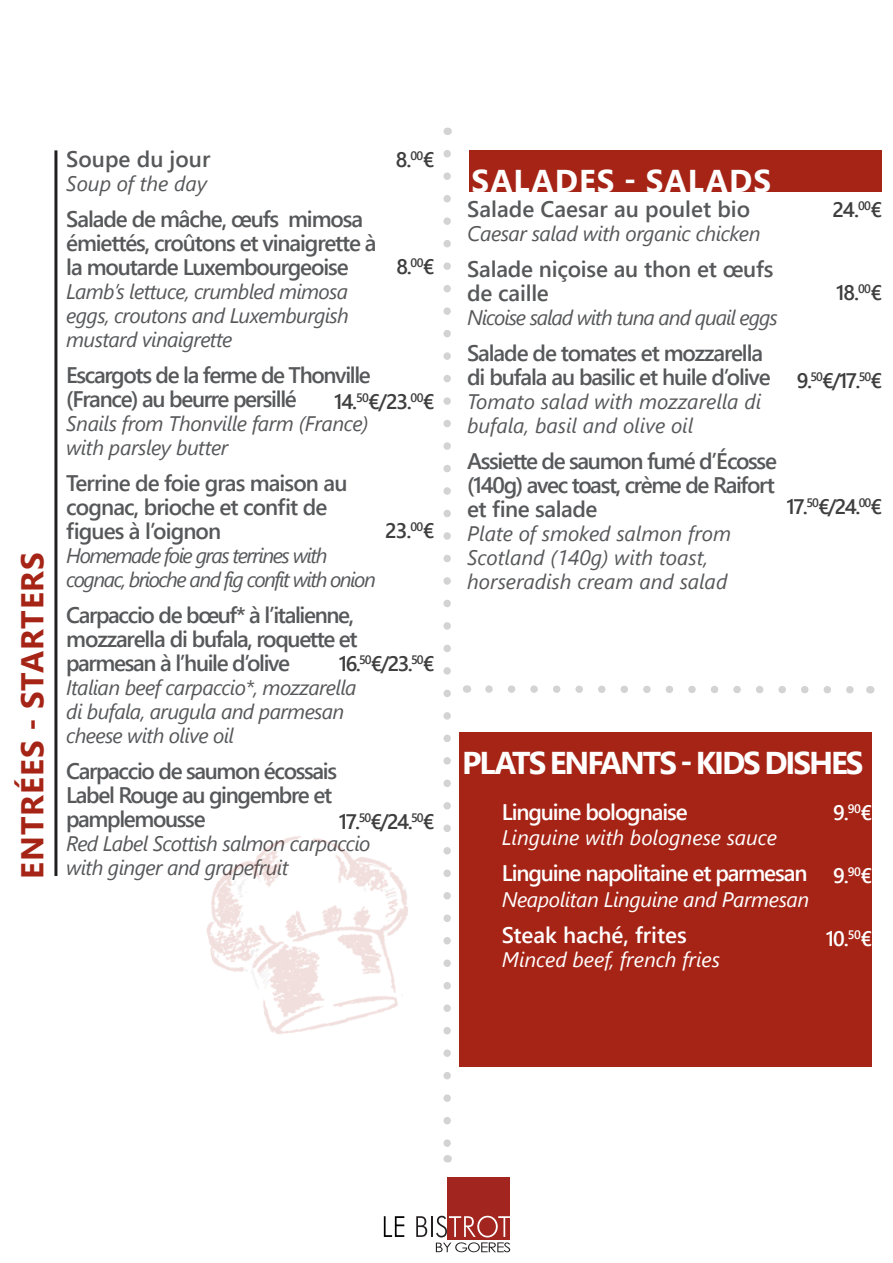
<style>
.page{position:relative;width:893px;height:1263px;background:#fff}
.page>*{position:absolute;margin:0;border:0;box-sizing:border-box;transform-origin:0 0}
.t1{font:700 31.5px "Segoe UI";letter-spacing:-.065em;color:#fff}
.t2{font:700 31.5px "Segoe UI";letter-spacing:.035em;color:#a52416}
.t3{font:700 31.5px "Segoe UI";letter-spacing:.035em;color:#fff}
.t4{font:600 22.5px/24px "Segoe UI";letter-spacing:-.05em;color:#57585a}
.t5{font:600 22.5px "Segoe UI";letter-spacing:-.05em;color:#fff}
.t6{font:600 22.5px "Segoe UI";color:#57585a}
.t7{font:600 22.5px/24px "Segoe UI";letter-spacing:-.01em;color:#57585a}
.t8{font:600 22.5px "Segoe UI";color:#fff}
.t9{font:italic 21px/24px "Segoe UI";letter-spacing:-.03em;color:#57585a}
.t10{font:italic 21px/24px "Segoe UI";color:#57585a}
.t11{font:600 21px "Segoe UI";letter-spacing:-.08em;color:#3e3e3f}
.t12{font:italic 21px/24px "Segoe UI";letter-spacing:-.07em;color:#57585a}
.t13{font:italic 21px "Segoe UI";color:#fff}
.t14{font:italic 21px "Segoe UI";letter-spacing:-.05em;color:#57585a}
.t15{font:italic 21px "Segoe UI";letter-spacing:-.02em;color:#fff}
.t16{font:600 21px "Segoe UI";color:#fff}
</style>
<div class="page">
<div style="left:447px;top:1176px;width:63px;height:63px;background:#a22520"></div>
<svg style="left:384px;top:1216px;width:20px;height:21px"></svg>
<svg style="left:416px;top:1216px;width:11px;height:21px"></svg>
<hr style="left:431px;top:1216px;width:2px;height:21px;background:#231f20">
<svg style="left:436px;top:1216px;width:74px;height:36px"></svg>
<svg style="left:443px;top:154px;width:8px;height:993px"></svg>
<hr style="left:54px;top:150px;width:3px;height:726px;background:#231f20">
<div style="left:460px;top:732px;width:412px;height:334px;background:#a52416"></div>
<svg style="left:485px;top:685px;width:386px;height:9px"></svg>
<div style="left:469px;top:150px;width:412px;height:41px;background:#a52416"></div>
<img style="left:206px;top:743px;width:296px;height:402px">
<p class="t2" style="left:3px;top:879px;width:328px;rotate:-90deg">ENTRÉES - STARTERS</p>
<p class="t6" style="left:66px;top:138px;width:146px">Soupe du jour</p>
<p class="t10" style="left:66px;top:168px;width:142px">Soup of the day</p>
<p class="t4" style="left:66px;top:205px;width:312px">Salade de mâche, œufs mimosa émiettés, croûtons et vinaigrette à la moutarde Luxembourgeoise</p>
<p class="t9" style="left:66px;top:276px;width:284px;text-align:justify">Lamb’s lettuce, crumbled mimosa eggs, croutons and Luxemburgish mustard vinaigrette</p>
<p class="t4" style="left:66px;top:361px;width:306px">Escargots de la ferme de Thonville (France) au beurre persillé</p>
<p class="t9" style="left:66px;top:408px;width:304px">Snails from Thonville farm (France) with parsley butter</p>
<p class="t4" style="left:66px;top:469px;width:283px">Terrine de foie gras maison au cognac, brioche et confit de figues à l’oignon</p>
<p class="t12" style="left:66px;top:540px;width:311px">Homemade foie gras terrines with cognac, brioche and fig confit with onion</p>
<p class="t4" style="left:66px;top:601px;width:293px">Carpaccio de bœuf* à l’italienne, mozzarella di bufala, roquette et parmesan à l’huile d’olive</p>
<p class="t9" style="left:66px;top:672px;width:292px">Italian beef carpaccio*, mozzarella di bufala, arugula and parmesan cheese with olive oil</p>
<p class="t4" style="left:66px;top:757px;width:272px">Carpaccio de saumon écossais<br>Label Rouge au gingembre et pamplemousse</p>
<p class="t9" style="left:66px;top:828px;width:306px">Red Label Scottish salmon carpaccio</p>
<p class="t11" style="left:396px;top:140px;width:40px">8.<sup>00</sup>€</p>
<p class="t11" style="left:396px;top:246px;width:39px">8.<sup>00</sup>€</p>
<p class="t11" style="left:334px;top:381px;width:102px">14.<sup>50</sup>€/23.<sup>00</sup>€</p>
<p class="t11" style="left:385px;top:510px;width:51px">23.<sup>00</sup>€</p>
<p class="t11" style="left:339px;top:644px;width:97px">16.<sup>50</sup>€/23.<sup>50</sup>€</p>
<p class="t11" style="left:339px;top:801px;width:97px">17.<sup>50</sup>€/24.<sup>50</sup>€</p>
<p class="t9" style="left:66px;top:852px;width:224px">with ginger and grapefruit</p>
<p class="t3" style="left:472px;top:151px;width:301px">SALADES - SALADS</p>
<p class="t6" style="left:467px;top:188px;width:285px">Salade Caesar au poulet bio</p>
<p class="t9" style="left:467px;top:218px;width:295px">Caesar salad with organic chicken</p>
<p class="t7" style="left:467px;top:255px;width:308px">Salade niçoise au thon et œufs de caille</p>
<p class="t14" style="left:467px;top:298px;width:312px">Nicoise salad with tuna and quail eggs</p>
<p class="t4" style="left:467px;top:339px;width:305px">Salade de tomates et mozzarella di bufala au basilic et huile d’olive</p>
<p class="t10" style="left:467px;top:386px;width:296px">Tomato salad with mozzarella di bufala, basil and olive oil</p>
<p class="t4" style="left:467px;top:447px;width:311px;text-align:justify">Assiette de saumon fumé d’Écosse (140g) avec toast, crème de Raifort et fine salade</p>
<p class="t10" style="left:467px;top:518px;width:265px">Plate of smoked salmon from<br>Scotland (140g) with toast, horseradish cream and salad</p>
<p class="t11" style="left:832px;top:190px;width:51px">24.<sup>00</sup>€</p>
<p class="t11" style="left:836px;top:272px;width:48px">18.<sup>00</sup>€</p>
<p class="t11" style="left:797px;top:361px;width:87px">9.<sup>50</sup>€/17.<sup>50</sup>€</p>
<p class="t11" style="left:787px;top:487px;width:97px">17.<sup>50</sup>€/24.<sup>00</sup>€</p>
<p class="t1" style="left:462px;top:733px;width:403px">PLATS ENFANTS - KIDS DISHES</p>
<p class="t5" style="left:502px;top:791px;width:187px">Linguine bolognaise</p>
<p class="t13" style="left:502px;top:818px;width:277px">Linguine with bolognese sauce</p>
<p class="t5" style="left:502px;top:852px;width:307px">Linguine napolitaine et parmesan</p>
<p class="t15" style="left:502px;top:879px;width:309px">Neapolitan Linguine and Parmesan</p>
<p class="t8" style="left:502px;top:914px;width:186px">Steak haché, frites</p>
<p class="t13" style="left:502px;top:939px;width:220px">Minced beef, french fries</p>
<p class="t16" style="left:833px;top:793px;width:40px">9.<sup>90</sup>€</p>
<p class="t16" style="left:833px;top:856px;width:40px">9.<sup>90</sup>€</p>
<p class="t16" style="left:826px;top:919px;width:48px">10.<sup>50</sup>€</p>
</div>
